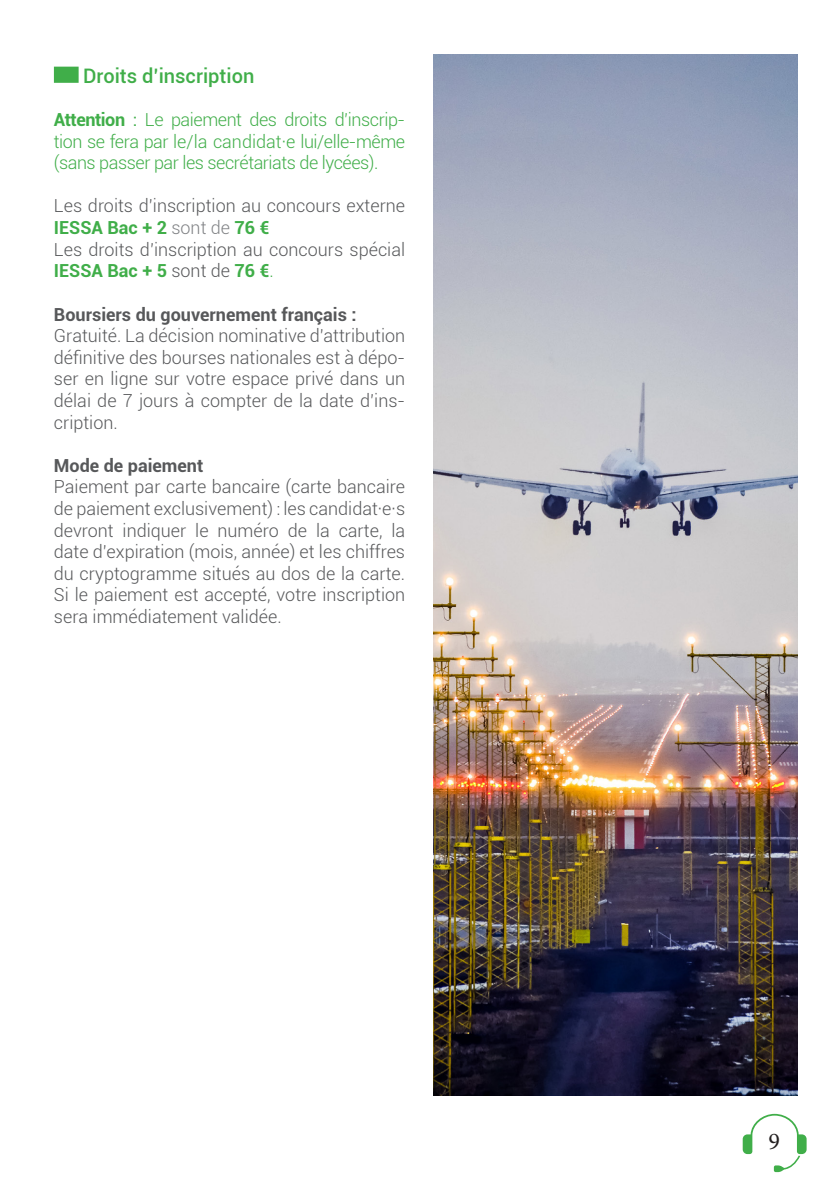
<style>
.page{position:relative;width:840px;height:1191px;background:#fff}
.page>*{position:absolute;margin:0;border:0;box-sizing:border-box;transform-origin:0 0}
.t1{font:24px "Minion Pro";color:#231f20}
.t2{font:500 20px "Roboto";color:#40ae49}
.t3{font:300 18px/21.6px "Roboto";color:#57585a}
.t4{font:300 18px/21.6px "Roboto";letter-spacing:-.025em;color:#40ae49;text-align:justify}
.t5{font:700 18px "Roboto";color:#57585a}
.s1{font-weight:700}
.s2{font-weight:400}
.s3{font-weight:700;color:#40ae49}
.s4{color:#808285}
.s5{color:#40ae49}
</style>
<div class="page">
<img style="left:433px;top:54px;width:364px;height:1041px">
<div style="left:54px;top:67px;width:25px;height:16px;background:#40ae49;border:2px solid #40ae49"></div>
<svg style="left:742px;top:1113px;width:64px;height:59px"></svg>
<p class="t2" style="left:83px;top:62px;width:173px">Droits d’inscription</p>
<p class="t4" style="left:54px;top:108px;width:352px"><span class="s1">Attention</span> <span class="s2">:</span> Le paiement des droits d’inscrip&shy;tion se fera par le/la candidat·e lui/elle-même (sans passer par les secrétariats de lycées).</p>
<p class="t3" style="left:54px;top:195px;width:352px">Les droits d’inscription au concours externe<br><span class="s3">IESSA Bac + 2</span> <span class="s4">sont de</span> <span class="s3">76 €</span></p>
<p class="t3" style="left:54px;top:238px;width:352px">Les droits d’inscription au concours spécial<br><span class="s3">IESSA Bac + 5</span> sont de <span class="s3">76 €</span><span class="s5">.</span></p>
<p class="t5" style="left:54px;top:301px;width:304px">Boursiers du gouvernement français :</p>
<p class="t3" style="left:54px;top:324px;width:352px;text-align:justify">Gratuité. La décision nominative d’attribution définitive des bourses nationales est à dépo&shy;ser en ligne sur votre espace privé dans un délai de 7 jours à compter de la date d’ins&shy;cription.</p>
<p class="t5" style="left:54px;top:452px;width:151px">Mode de paiement</p>
<p class="t3" style="left:54px;top:475px;width:352px;text-align:justify">Paiement par carte bancaire (carte bancaire de paiement exclusivement) : les candidat·e·s devront indiquer le numéro de la carte, la date d’expiration (mois, année) et les chiffres du cryptogramme situés au dos de la carte.<br>Si le paiement est accepté, votre inscription sera immédiatement validée.</p>
<p class="t1" style="left:768px;top:1125px;width:13px">9</p>
</div>
